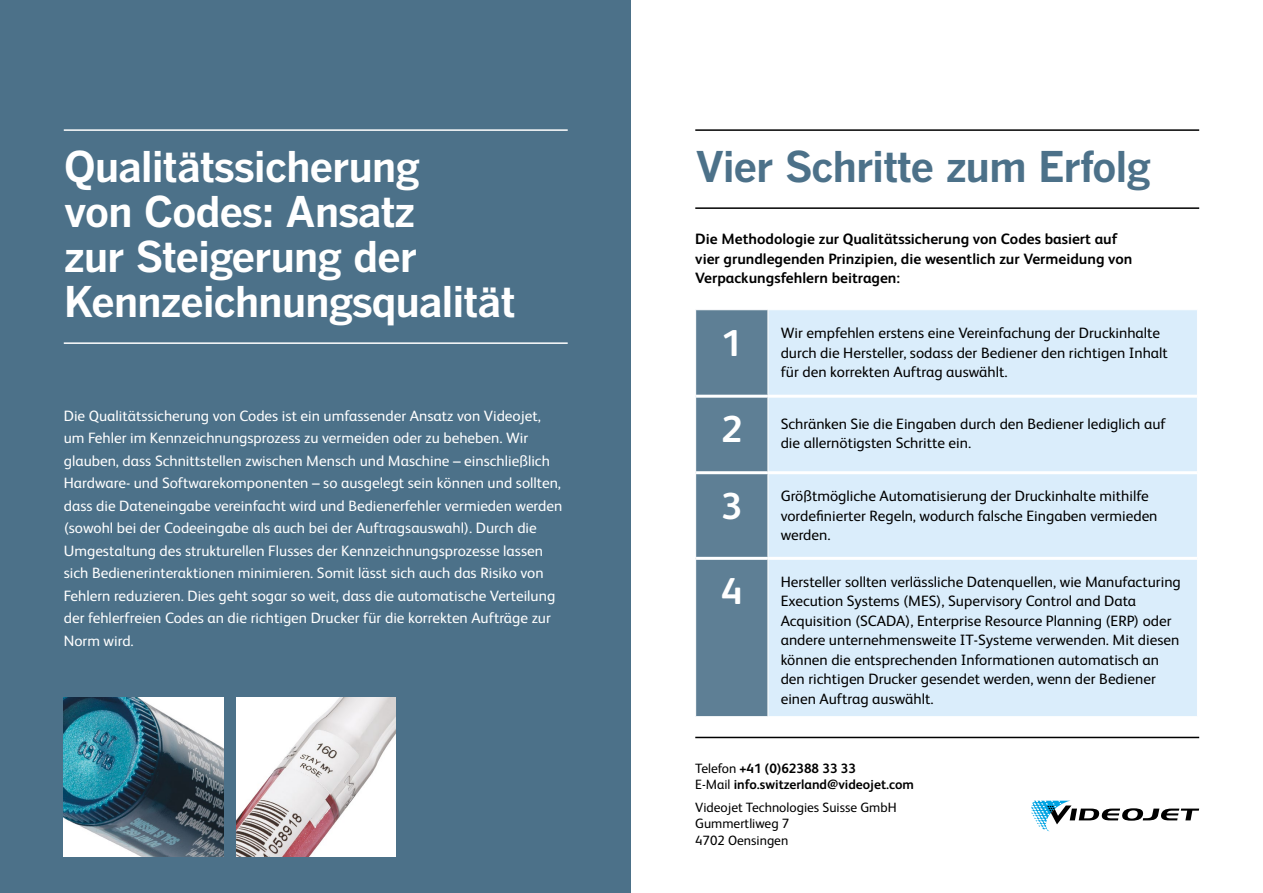
<style>
.page{position:relative;width:1263px;height:893px;background:#fff}
.page>*{position:absolute;margin:0;border:0;box-sizing:border-box;transform-origin:0 0}
.t1{font:700 42px/45px "Benton Gothic";letter-spacing:-.03em;color:#fff}
.t2{font:700 42px "Benton Gothic";letter-spacing:-.03em;color:#4c7189}
.t3{font:700 37.5px "FS Albert Pro";color:#fff}
.t4{font:15px/22.5px "FS Albert Pro";color:#fff}
.t5{font:15px/19.5px "FS Albert Pro";color:#000}
.t6{font:700 15px/19.5px "FS Albert Pro";color:#000}
.t7{font:700 13.5px/16.5px "FS Albert Pro";color:#000}
.t8{font:13.5px/16.5px "FS Albert Pro";color:#000}
.s1{font-weight:400}
</style>
<div class="page">
<div style="left:0;top:0;width:631px;height:892px;background:#4c7189"></div>
<hr style="left:64px;top:129px;width:504px;height:2px;background:#fff">
<hr style="left:64px;top:342px;width:504px;height:2px;background:#fff">
<hr style="left:695px;top:129px;width:504px;height:2px;background:#000">
<hr style="left:695px;top:207px;width:504px;height:2px;background:#000">
<div style="left:696px;top:310px;width:71px;height:406px;background:#5e7f95"></div>
<div style="left:768px;top:310px;width:429px;height:406px;background:#daedfb"></div>
<hr style="left:696px;top:395px;width:72px;height:3px;background:#fff">
<hr style="left:768px;top:395px;width:429px;height:3px;background:#fff">
<hr style="left:696px;top:471px;width:72px;height:3px;background:#fff">
<hr style="left:768px;top:471px;width:429px;height:3px;background:#fff">
<hr style="left:696px;top:557px;width:72px;height:3px;background:#fff">
<hr style="left:768px;top:557px;width:429px;height:3px;background:#fff">
<img style="left:64px;top:697px;width:159px;height:160px">
<img style="left:236px;top:697px;width:159px;height:160px">
<svg style="left:1031px;top:801px;width:168px;height:30px"></svg>
<hr style="left:695px;top:737px;width:504px;height:1px;background:#000">
<h1 class="t1" style="left:64px;top:145px;width:454px">Qualitätssicherung<br>von Codes: Ansatz<br>zur Steigerung der<br>Kennzeichnungsqualität</h1>
<p class="t4" style="left:64px;top:403px;width:500px">Die Qualitätssicherung von Codes ist ein umfassender Ansatz von Videojet, um Fehler im Kennzeichnungsprozess zu vermeiden oder zu beheben. Wir glauben, dass Schnittstellen zwischen Mensch und Maschine – einschließlich Hardware- und Softwarekomponenten – so ausgelegt sein können und sollten, dass die Dateneingabe vereinfacht wird und Bedienerfehler vermieden werden (sowohl bei der Codeeingabe als auch bei der Auftragsauswahl). Durch die Umgestaltung des strukturellen Flusses der Kennzeichnungsprozesse lassen sich Bedienerinteraktionen minimieren. Somit lässt sich auch das Risiko von Fehlern reduzieren. Dies geht sogar so weit, dass die automatische Verteilung der fehlerfreien Codes an die richtigen Drucker für die korrekten Aufträge zur Norm wird.</p>
<h1 class="t2" style="left:695px;top:142px;width:457px">Vier Schritte zum Erfolg</h1>
<p class="t6" style="left:695px;top:229px;width:439px">Die Methodologie zur Qualitätssicherung von Codes basiert auf vier grundlegenden Prinzipien, die wesentlich zur Vermeidung von<br>Verpackungsfehlern beitragen:</p>
<h2 class="t3" style="left:721px;top:316px;width:23px">1</h2>
<p class="t5" style="left:781px;top:322px;width:389px">Wir empfehlen erstens eine Vereinfachung der Druckinhalte durch die Hersteller, sodass der Bediener den richtigen Inhalt für den korrekten Auftrag auswählt.</p>
<h2 class="t3" style="left:721px;top:403px;width:23px">2</h2>
<p class="t5" style="left:781px;top:413px;width:387px">Schränken Sie die Eingaben durch den Bediener lediglich auf die allernötigsten Schritte ein.</p>
<h2 class="t3" style="left:721px;top:479px;width:23px">3</h2>
<p class="t5" style="left:781px;top:485px;width:378px">Größtmögliche Automatisierung der Druckinhalte mithilfe vordefinierter Regeln, wodurch falsche Eingaben vermieden werden.</p>
<h2 class="t3" style="left:721px;top:565px;width:23px">4</h2>
<p class="t5" style="left:781px;top:571px;width:402px">Hersteller sollten verlässliche Datenquellen, wie Manufacturing Execution Systems (MES), Supervisory Control and Data Acquisition (SCADA), Enterprise Resource Planning (ERP) oder andere unternehmensweite IT-Systeme verwenden. Mit diesen können die entsprechenden Informationen automatisch an den richtigen Drucker gesendet werden, wenn der Bediener einen Auftrag auswählt.</p>
<p class="t7" style="left:695px;top:759px;width:220px"><span class="s1">Telefon</span> +41 (0)62388 33 33<br><span class="s1">E-Mail</span> info.switzerland@videojet.com</p>
<p class="t8" style="left:695px;top:798px;width:203px">Videojet Technologies Suisse GmbH<br>Gummertliweg 7<br>4702 Oensingen</p>
</div>
